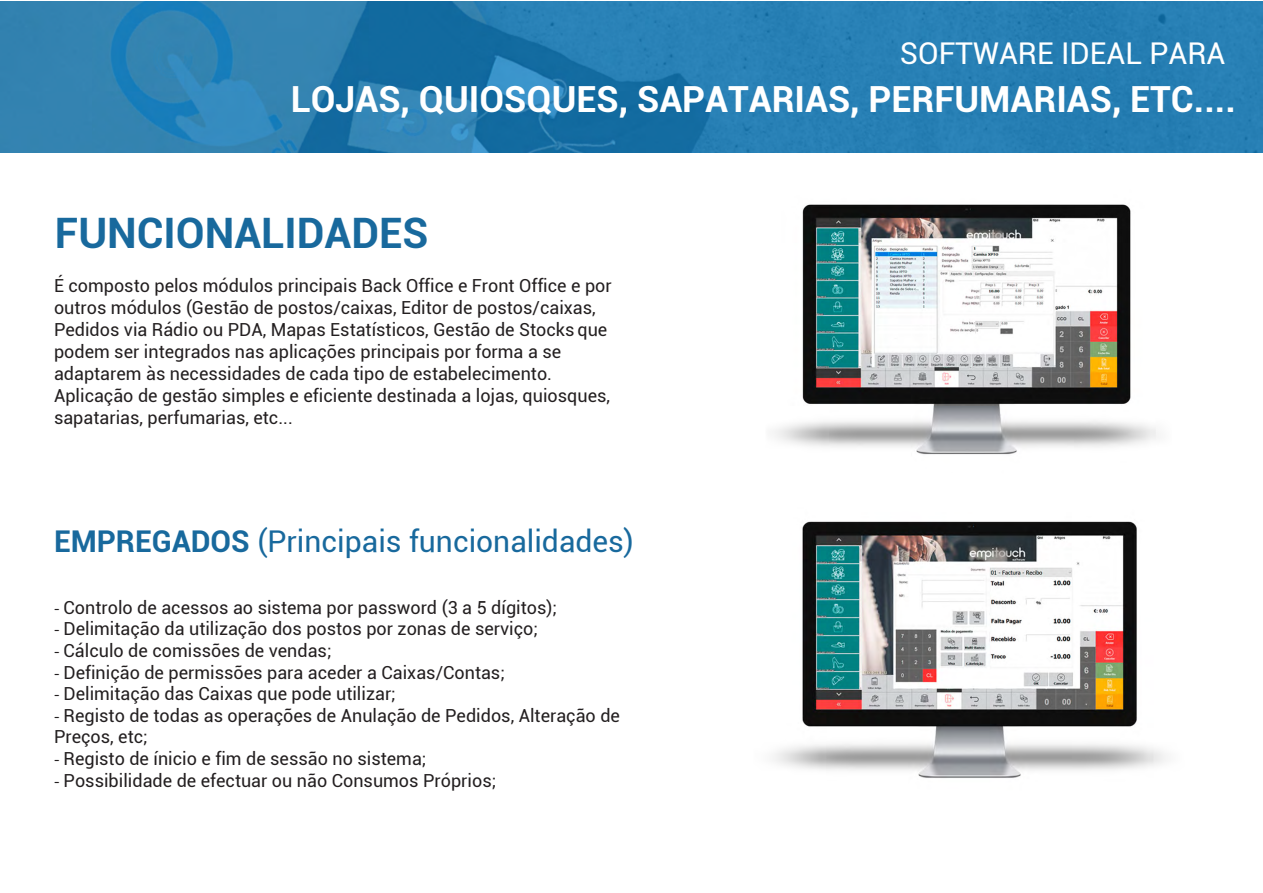
<style>
.page{position:relative;width:1263px;height:893px;background:#fff}
.page>*{position:absolute;margin:0;border:0;box-sizing:border-box;transform-origin:0 0}
.t1{font:700 42px "Roboto";color:#18699d}
.t2{font:700 36px "Roboto";color:#fff}
.t3{font:30px "Roboto";color:#18699d}
.t4{font:30px "Roboto";color:#fff}
.t5{font:18px/21.9px "Roboto";color:#231f20}
.s1{font-style:inherit}
.s2{font-weight:700}
.s3{font-family:"Calibri"}
</style>
<div class="page">
<img style="left:0;top:1px;width:1263px;height:151px">
<img style="left:774px;top:204px;width:383px;height:251px">
<img style="left:773px;top:521px;width:393px;height:257px">
<h3 class="t4" style="left:900px;top:33px;width:327px">SOFTWARE IDEAL PARA</h3>
<h2 class="t2" style="left:291px;top:73px;width:947px">LOJAS, QUIOSQUES, SAPATARIAS, PERFUMARIAS, ETC....</h2>
<h1 class="t1" style="left:55px;top:203px;width:375px">FUNCIONALIDADES</h1>
<p class="t5" style="left:54px;top:274px;width:559px">É composto pelos módulos principais Back Office e Front Office e por outros módulos (Gestão de postos/caixas, Editor de postos/caixas, Pedidos via Rádio ou PDA, Mapas Estatísticos, Gestão de Stocks que podem ser integrados nas aplicações principais por forma a se adaptarem às necessidades de cada tipo de estabel<span class="s1">e</span>cimento.<br>Aplicação de gestão simples e eficiente destinada <span class="s1">a lojas, quiosques, sapatarias, perfumarias, etc...</span></p>
<h3 class="t3" style="left:54px;top:520px;width:581px"><span class="s2">EMPREGADOS</span> (Principais funcionalidades)</h3>
<p class="t5" style="left:54px;top:596px;width:505px"><span class="s3">-</span> Controlo de acessos ao sistema por password (3 a 5 dígitos);</p>
<p class="t5" style="left:54px;top:617px;width:485px"><span class="s3">-</span> Delimitação da utilização dos postos por zonas de serviço;</p>
<p class="t5" style="left:54px;top:639px;width:279px"><span class="s3">-</span> Cálculo de comissões de vendas;</p>
<p class="t5" style="left:54px;top:660px;width:452px"><span class="s3">-</span> Definição de permissões para aceder a Caixas/Contas;</p>
<p class="t5" style="left:54px;top:682px;width:343px"><span class="s3">-</span> Delimitação das Caixas que pode utilizar;</p>
<p class="t5" style="left:54px;top:704px;width:567px"><span class="s3">-</span> Registo de todas as operações de Anulação de Pedidos, Alteração de<br>Preços, etc;</p>
<p class="t5" style="left:54px;top:747px;width:374px"><span class="s3">-</span> Registo de ínicio e fim de sessão no sistema;</p>
<p class="t5" style="left:54px;top:768px;width:444px"><span class="s3">-</span> Possibilidade de efectuar ou não Consumos Próprios;</p>
</div>
